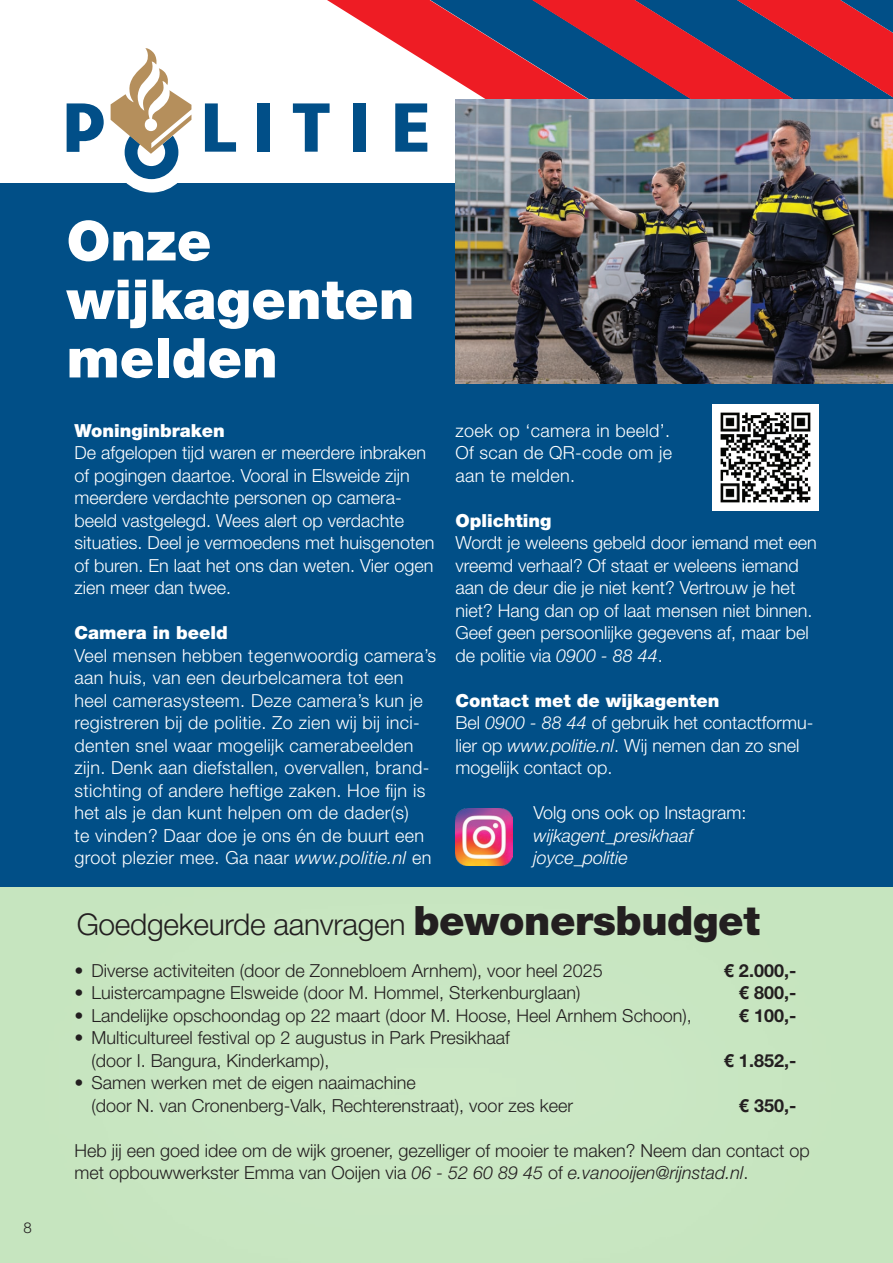
<style>
.page{position:relative;width:893px;height:1263px;background:#fff}
.page>*{position:absolute;margin:0;border:0;box-sizing:border-box;transform-origin:0 0}
.t1{font:900 55.05px "Helvetica Neue LT Std";color:#fff}
.t2{font:300 30px "Helvetica Neue LT Std";letter-spacing:-.01em;color:#231f20}
.t3{font:300 18px/22.5px "Helvetica Neue LT Std";color:#fff}
.t4{font:300 18px/22.5px "Helvetica Neue LT Std";color:#231f20}
.t5{font:300 18px/22.5px "Helvetica Neue LT Std";letter-spacing:.02em;color:#fff}
.t6{font:900 18px "Helvetica Neue LT Std";color:#fff}
.t7{font:700 18px "Helvetica Neue LT Std";color:#231f20}
.t8{font:italic 300 18px "Helvetica Neue LT Std";color:#fff}
.t9{font:300 15px "Helvetica Neue LT Std";color:#231f20}
.s1{font-style:italic}
.s2{font-weight:900;font-size:40.5px}
</style>
<div class="page">
<div style="left:0;top:183px;width:893px;height:704px;background:#014f87"></div>
<svg style="left:327px;top:0;width:205px;height:152px"></svg>
<svg style="left:532px;top:0;width:102px;height:99px;background:#643a5e"></svg>
<img style="left:455px;top:99px;width:438px;height:284px">
<div style="left:114px;top:116px;width:76px;height:76px;background:#fff;border-radius:50%"></div>
<img style="left:455px;top:808px;width:57px;height:58px">
<svg style="left:395px;top:103px;width:32px;height:49px"></svg>
<div style="left:353px;top:103px;width:13px;height:49px;background:#014f88"></div>
<svg style="left:293px;top:103px;width:37px;height:49px"></svg>
<div style="left:257px;top:103px;width:13px;height:49px;background:#014f88"></div>
<svg style="left:205px;top:103px;width:31px;height:49px"></svg>
<svg style="left:67px;top:103px;width:37px;height:49px"></svg>
<svg style="left:111px;top:48px;width:80px;height:131px"></svg>
<div style="left:0;top:885px;width:893px;height:378px;background:#c8e6c1"></div>
<svg style="left:634px;top:0;width:259px;height:162px;background:#83566b"></svg>
<img style="left:713px;top:404px;width:106px;height:107px">
<p class="t9" style="left:23px;top:1219px;width:10px">8</p>
<p class="t1" style="left:67px;top:208px;width:146px">Onze</p>
<p class="t1" style="left:67px;top:266px;width:349px">wijkagenten</p>
<p class="t1" style="left:67px;top:325px;width:213px">melden</p>
<p class="t6" style="left:74px;top:419px;width:152px">Woninginbraken</p>
<p class="t3" style="left:74px;top:441px;width:362px">De afgelopen tijd waren er meerdere inbraken of pogingen daartoe. Vooral in Elsweide zijn meerdere verdachte personen op camera&shy;beeld vastgelegd. Wees alert op verdachte situaties. Deel je vermoedens met huisgenoten of buren. En laat het ons dan weten. Vier ogen zien meer dan twee.</p>
<p class="t6" style="left:74px;top:622px;width:155px">Camera in beeld</p>
<p class="t5" style="left:74px;top:643px;width:363px">Veel mensen hebben tegenwoordig camera’s aan huis, van een deurbelcamera tot een heel camerasysteem. Deze camera’s kun je registreren bij de politie. Zo zien wij bij inci&shy;denten snel waar mogelijk camerabeelden zijn. Denk aan diefstallen, overvallen, brand&shy;stichting of andere heftige zaken. Hoe fijn is het als je dan kunt helpen om de dader(s)<br>te vinden? Daar doe je ons én de buurt een groot plezier mee. Ga naar <span class="s1">www.politie.nl</span> en</p>
<p class="t3" style="left:455px;top:418px;width:218px;text-align:justify">zoek op ‘camera in beeld’.<br>Of scan de QR-code om je aan te melden.</p>
<p class="t6" style="left:455px;top:509px;width:97px">Oplichting</p>
<p class="t3" style="left:455px;top:531px;width:363px">Wordt je weleens gebeld door iemand met een vreemd verhaal? Of staat er weleens iemand aan de deur die je niet kent? Vertrouw je het niet? Hang dan op of laat mensen niet binnen.<br>Geef geen persoonlijke gegevens af, maar bel de politie via <span class="s1">0900 - 88 44</span>.</p>
<p class="t6" style="left:455px;top:689px;width:266px">Contact met de wijkagenten</p>
<p class="t3" style="left:455px;top:711px;width:359px">Bel <span class="s1">0900 - 88 44</span> of gebruik het contactformu&shy;lier op <span class="s1">www.politie.nl</span>. Wij nemen dan zo snel mogelijk contact op.</p>
<p class="t3" style="left:534px;top:801px;width:214px">Volg ons ook op Instagram:</p>
<p class="t8" style="left:534px;top:824px;width:161px">wijkagent_presikhaaf</p>
<p class="t8" style="left:534px;top:847px;width:96px">joyce_politie</p>
<p class="t2" style="left:77px;top:905px;width:685px">Goedgekeurde aanvragen <span class="s2">bewonersbudget</span></p>
<p class="t4" style="left:74px;top:958px;width:530px">• Diverse activiteiten (door de Zonnebloem Arnhem), voor heel 2025</p>
<p class="t7" style="left:724px;top:959px;width:74px">€ 2.000,-</p>
<p class="t4" style="left:74px;top:981px;width:508px">• Luistercampagne Elsweide (door M. Hommel, Sterkenburglaan)</p>
<p class="t7" style="left:739px;top:981px;width:59px">€ 800,-</p>
<p class="t4" style="left:74px;top:1003px;width:619px">• Landelijke opschoondag op 22 maart (door M. Hoose, Heel Arnhem Schoon),</p>
<p class="t7" style="left:739px;top:1004px;width:59px">€ 100,-</p>
<p class="t4" style="left:91px;top:1026px;width:420px;text-indent:-17px">• Multicultureel festival op 2 augustus in Park Presikhaaf (door I. Bangura, Kinderkamp),</p>
<p class="t7" style="left:724px;top:1049px;width:74px">€ 1.852,-</p>
<p class="t4" style="left:91px;top:1071px;width:483px;text-indent:-17px">• Samen werken met de eigen naaimachine<br>(door N. van Cronenberg-Valk, Rechterenstraat), voor zes keer</p>
<p class="t7" style="left:739px;top:1094px;width:59px">€ 350,-</p>
<p class="t4" style="left:74px;top:1138px;width:737px">Heb jij een goed idee om de wijk groener, gezelliger of mooier te maken? Neem dan contact op met opbouwwerkster Emma van Ooijen via <span class="s1">06 - 52 60 89 45</span> of <span class="s1">e.vanooijen@rijnstad.nl</span>.</p>
</div>
